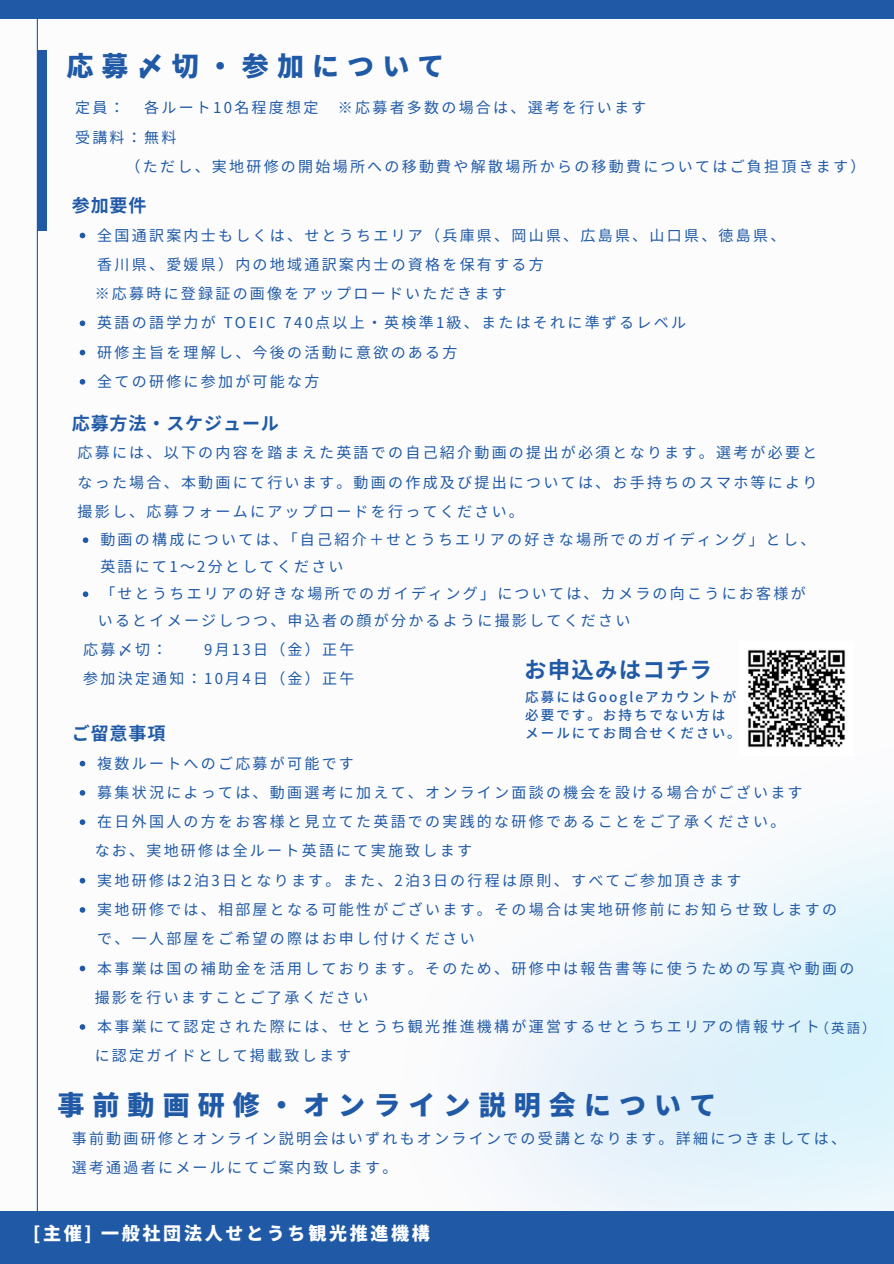
<style>
.page{position:relative;width:894px;height:1264px;background:#fff}
.page>*{position:absolute;margin:0;border:0;box-sizing:border-box;transform-origin:0 0}
.t1{font:900 27px "Noto Sans JP";letter-spacing:.3em;color:#205aa6}
.t2{font:700 22.5px "Noto Sans JP";letter-spacing:.05em;color:#205aa6}
.t3{font:700 18px "Noto Sans JP";letter-spacing:.05em;color:#205aa6}
.t4{font:900 18px "Noto Sans JP";letter-spacing:.15em;color:#fff}
.t5{font:15px/29.2px "Noto Sans JP";letter-spacing:.15em;color:#205aa6}
.t6{font:500 13.5px/18px "Noto Sans JP";letter-spacing:.15em;color:#205aa6}
.t7{font:13.5px "Noto Sans JP";color:#205aa6}
</style>
<div class="page">
<hr style="left:37px;top:0;width:1px;height:1263px;background:#205aa6">
<div style="left:37px;top:50px;width:9px;height:180px;background:#205aa6"></div>
<div style="left:0;top:1211px;width:893px;height:52px;background:#205aa6"></div>
<div style="left:0;top:0;width:893px;height:19px;background:#205aa6"></div>
<svg style="left:80px;top:233px;width:5px;height:5px"></svg>
<svg style="left:80px;top:320px;width:5px;height:6px"></svg>
<svg style="left:80px;top:350px;width:5px;height:5px"></svg>
<svg style="left:80px;top:379px;width:5px;height:5px"></svg>
<svg style="left:83px;top:537px;width:5px;height:6px"></svg>
<svg style="left:83px;top:591px;width:5px;height:6px"></svg>
<img style="left:747px;top:649px;width:99px;height:100px">
<svg style="left:80px;top:760px;width:5px;height:6px"></svg>
<svg style="left:80px;top:790px;width:5px;height:5px"></svg>
<svg style="left:80px;top:819px;width:5px;height:6px"></svg>
<svg style="left:80px;top:877px;width:5px;height:6px"></svg>
<svg style="left:80px;top:907px;width:5px;height:5px"></svg>
<svg style="left:80px;top:965px;width:5px;height:6px"></svg>
<svg style="left:80px;top:1024px;width:5px;height:5px"></svg>
<p class="t1" style="left:66px;top:45px;width:379px">応募〆切・参加について</p>
<p class="t5" style="left:75px;top:92px;width:51px">定員：</p>
<p class="t5" style="left:144px;top:92px;width:176px">各ルート10名程度想定</p>
<p class="t5" style="left:338px;top:92px;width:310px">※応募者多数の場合は、選考を行います</p>
<h3 class="t5" style="left:75px;top:122px;width:103px">受講料：無料</h3>
<p class="t5" style="left:126px;top:151px;width:741px">（ただし、実地研修の開始場所への移動費や解散場所からの移動費についてはご負担頂きます）</p>
<h1 class="t3" style="left:72px;top:191px;width:76px">参加要件</h1>
<p class="t5" style="left:97px;top:220px;width:689px">全国通訳案内士もしくは、せとうちエリア（兵庫県、岡山県、広島県、山口県、徳島県、香川県、愛媛県）内の地域通訳案内士の資格を保有する方</p>
<p class="t5" style="left:95px;top:278px;width:413px">※応募時に登録証の画像をアップロードいただきます</p>
<p class="t5" style="left:97px;top:307px;width:590px">英語の語学力が TOEIC 740点以上・英検準1級、またはそれに準ずるレベル</p>
<p class="t5" style="left:97px;top:337px;width:360px">研修主旨を理解し、今後の活動に意欲のある方</p>
<h2 class="t5" style="left:97px;top:366px;width:222px">全ての研修に参加が可能な方</h2>
<p class="t3" style="left:72px;top:409px;width:209px">応募方法・スケジュール</p>
<h3 class="t5" style="left:77px;top:437px;width:741px">応募には、以下の内容を踏まえた英語での自己紹介動画の提出が必須となります。選考が必要と</h3>
<p class="t5" style="left:77px;top:466px;width:741px">なった場合、本動画にて行います。動画の作成及び提出については、お手持ちのスマホ等により</p>
<p class="t5" style="left:77px;top:496px;width:448px">撮影し、応募フォームにアップロードを行ってください。</p>
<h4 class="t5" style="left:100px;top:525px;width:716px;line-height:27px">動画の構成については、「自己紹介＋せとうちエリアの好きな場所でのガイディング」とし、英語にて1～2分としてください</h4>
<p class="t5" style="left:100px;top:578px;width:706px">「せとうちエリアの好きな場所でのガイディング」については、カメラの向こうにお客様が</p>
<h3 class="t5" style="left:98px;top:605px;width:534px">いるとイメージしつつ、申込者の顔が分かるように撮影してください</h3>
<p class="t5" style="left:83px;top:634px;width:85px">応募〆切：</p>
<p class="t5" style="left:204px;top:634px;width:152px">9月 13日（金）正午</p>
<p class="t5" style="left:83px;top:663px;width:272px">参加決定通知：10月 4日（金）正午</p>
<p class="t3" style="left:72px;top:719px;width:95px">ご留意事項</p>
<p class="t2" style="left:524px;top:652px;width:189px">お申込みはコチラ</p>
<p class="t6" style="left:525px;top:687px;width:217px">応募にはGoogleアカウントが必要です。お持ちでない方はメールにてお問合せください。</p>
<p class="t5" style="left:97px;top:747px;width:258px">複数ルートへのご応募が可能です</p>
<p class="t5" style="left:97px;top:777px;width:706px">募集状況によっては、動画選考に加えて、オンライン面談の機会を設ける場合がございます</p>
<p class="t5" style="left:97px;top:806px;width:689px">在日外国人の方をお客様と見立てた英語での実践的な研修であることをご了承ください。</p>
<p class="t5" style="left:95px;top:835px;width:379px">なお、実地研修は全ルート英語にて実施致します</p>
<p class="t5" style="left:97px;top:864px;width:645px">実地研修は2泊3日となります。また、2泊3日の行程は原則、すべてご参加頂きます</p>
<p class="t5" style="left:97px;top:894px;width:741px">実地研修では、相部屋となる可能性がございます。その場合は実地研修前にお知らせ致しますので、一人部屋をご希望の際はお申し付けください</p>
<p class="t5" style="left:97px;top:952px;width:758px">本事業は国の補助金を活用しております。そのため、研修中は報告書等に使うための写真や動画の</p>
<p class="t5" style="left:95px;top:981px;width:275px">撮影を行いますことご了承ください</p>
<h1 class="t5" style="left:97px;top:1011px;width:724px">本事業にて認定された際には、せとうち観光推進機構が運営するせとうちエリアの情報サイト</h1>
<p class="t5" style="left:95px;top:1040px;width:258px">に認定ガイドとして掲載致します</p>
<p class="t7" style="left:815px;top:1017px;width:62px">（英語）</p>
<p class="t1" style="left:57px;top:1083px;width:660px">事前動画研修・オンライン説明会について</p>
<p class="t5" style="left:72px;top:1123px;width:775px">事前動画研修とオンライン説明会はいずれもオンラインでの受講となります。詳細につきましては、選考通過者にメールにてご案内致します。</p>
<p class="t4" style="left:33px;top:1218px;width:398px">[主催] 一般社団法人せとうち観光推進機構</p>
</div>
